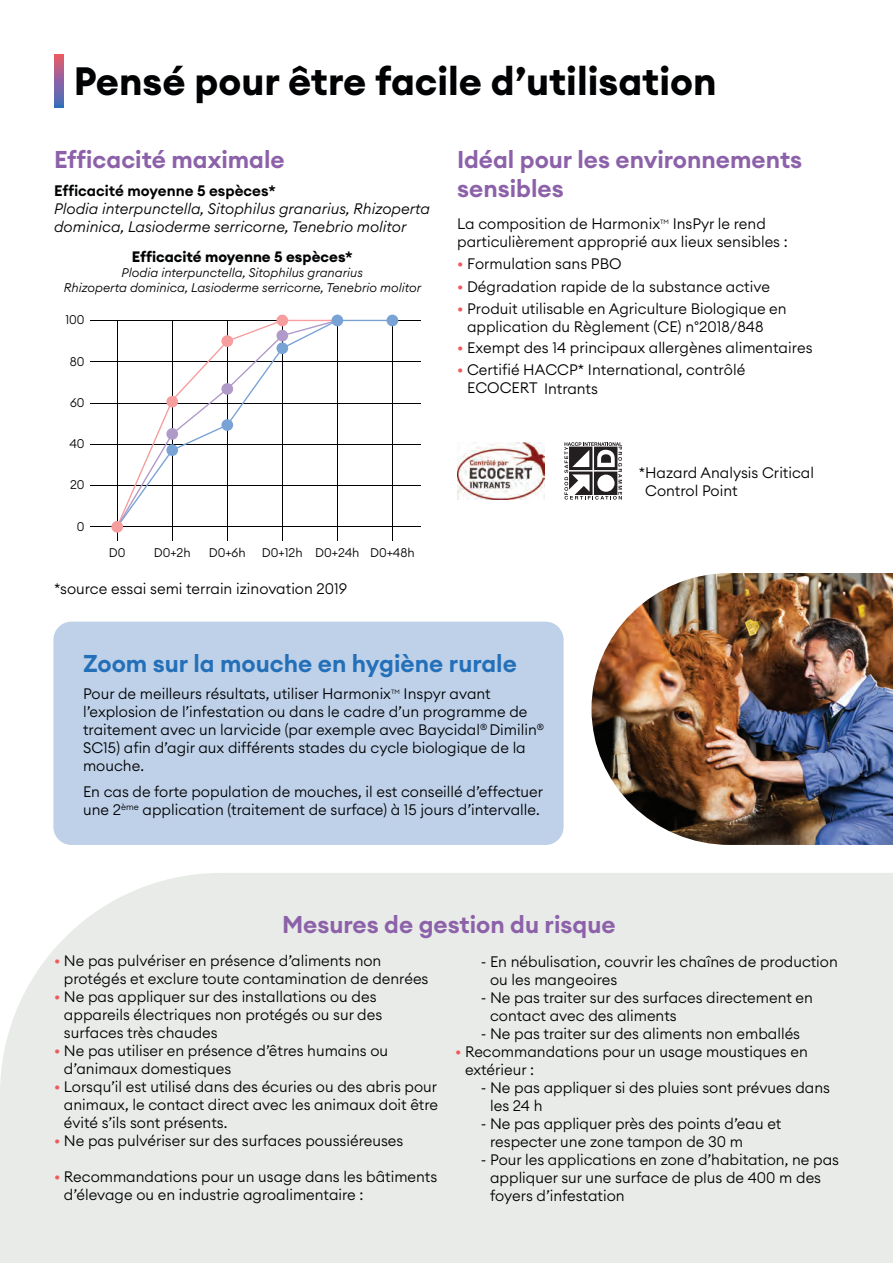
<style>
.page{position:relative;width:893px;height:1263px;background:#fff}
.page>*{position:absolute;margin:0;border:0;box-sizing:border-box;transform-origin:0 0}
.t1{font:700 39px "Euclid Circular A";color:#010203}
.t2{font:600 24px "Euclid Circular A";color:#8c61a9}
.t3{font:600 24px "Euclid Circular A";color:#2370b9}
.t4{font:300 15px/18px "Euclid Circular A";color:#010203}
.t5{font:italic 300 15px/18px "Euclid Circular A";color:#010203}
.t6{font:600 15px "Euclid Circular A";color:#010203}
.t7{font:700 14.85px "Euclid Circular A";color:#010203}
.t8{font:italic 300 12.45px/14.9px "Euclid Circular A";color:#010203;text-align:center}
.t9{font:300 12.45px "Euclid Circular A";color:#010203}
.t10{font:300 6.15px "Euclid Circular A";color:#010203}
.s1{color:#f05a5e}
</style>
<div class="page">
<hr style="left:90px;top:320px;width:330px;height:1px;background:#010203">
<hr style="left:90px;top:361px;width:330px;height:1px;background:#010203">
<hr style="left:90px;top:403px;width:330px;height:1px;background:#010203">
<hr style="left:90px;top:444px;width:330px;height:1px;background:#010203">
<hr style="left:90px;top:485px;width:330px;height:1px;background:#010203">
<hr style="left:90px;top:526px;width:330px;height:1px;background:#010203">
<hr style="left:117px;top:320px;width:1px;height:221px;background:#010203">
<hr style="left:172px;top:320px;width:1px;height:221px;background:#010203">
<hr style="left:227px;top:320px;width:1px;height:221px;background:#010203">
<hr style="left:282px;top:320px;width:1px;height:221px;background:#010203">
<hr style="left:337px;top:320px;width:1px;height:221px;background:#010203">
<hr style="left:392px;top:320px;width:1px;height:221px;background:#010203">
<div style="left:276px;top:315px;width:12px;height:11px;background:#f69d9e;border-radius:50%"></div>
<div style="left:387px;top:315px;width:11px;height:11px;background:#7aa3d5;border-radius:50%"></div>
<svg style="left:119px;top:320px;width:219px;height:207px"></svg>
<div style="left:111px;top:521px;width:12px;height:12px;background:#f69d9e;border-radius:50%"></div>
<div style="left:331px;top:315px;width:12px;height:11px;background:#7aa3d5;border-radius:50%"></div>
<div style="left:53px;top:622px;width:511px;height:223px;background:#bfd1e9;border-radius:18px"></div>
<img style="left:457px;top:442px;width:87px;height:58px">
<svg style="left:564px;top:442px;width:58px;height:58px"></svg>
<svg style="left:54px;top:54px;width:9px;height:54px"></svg>
<div style="left:0;top:873px;width:893px;height:390px;background:#e8ebe8"></div>
<img style="left:591px;top:573px;width:302px;height:272px">
<p class="t1" style="left:74px;top:56px;width:644px">Pensé pour être facile d’utilisation</p>
<p class="t2" style="left:54px;top:144px;width:232px">Efficacité maximale</p>
<p class="t2" style="left:457px;top:144px;width:347px">Idéal pour les environnements</p>
<p class="t6" style="left:54px;top:181px;width:223px">Efficacité moyenne 5 espèces*</p>
<p class="t2" style="left:457px;top:173px;width:108px">sensibles</p>
<p class="t5" style="left:54px;top:200px;width:377px">Plodia interpunctella, Sitophilus granarius, Rhizoperta dominica, Lasioderme serricorne, Tenebrio molitor</p>
<p class="t4" style="left:457px;top:214px;width:204px">La composition de Harmonix</p>
<p class="t10" style="left:660px;top:218px;width:10px">tm</p>
<p class="t4" style="left:457px;top:214px;width:332px;text-indent:215px">InsPyr le rend particulièrement approprié aux lieux sensibles :</p>
<p class="t4" style="left:457px;top:255px;width:166px"><span class="s1">•</span> Formulation sans PBO</p>
<p class="t4" style="left:457px;top:277px;width:314px"><span class="s1">•</span> Dégradation rapide de la substance active</p>
<p class="t4" style="left:467px;top:299px;width:321px;text-indent:-10px"><span class="s1">•</span> Produit utilisable en Agriculture Biologique en application du Règlement (CE) n°2018/848</p>
<p class="t4" style="left:457px;top:338px;width:357px"><span class="s1">•</span> Exempt des 14 principaux allergènes alimentaires</p>
<p class="t4" style="left:467px;top:360px;width:280px;line-height:18.8px;text-indent:-10px"><span class="s1">•</span> Certifié HACCP* International, contrôlé<br>ECOCERT Intrants</p>
<p class="t7" style="left:132px;top:247px;width:223px">Efficacité moyenne 5 espèces*</p>
<p class="t8" style="left:64px;top:265px;width:359px">Plodia interpunctella, Sitophilus granarius<br>Rhizoperta dominica, Lasioderme serricorne, Tenebrio molitor</p>
<p class="t9" style="left:65px;top:311px;width:21px">100</p>
<p class="t9" style="left:70px;top:353px;width:16px">80</p>
<p class="t9" style="left:70px;top:394px;width:16px">60</p>
<p class="t9" style="left:69px;top:436px;width:17px">40</p>
<p class="t9" style="left:70px;top:477px;width:16px">20</p>
<p class="t9" style="left:77px;top:518px;width:9px">0</p>
<p class="t4" style="left:645px;top:464px;width:170px;text-indent:-6px">*Hazard Analysis Critical<br>Control Point</p>
<p class="t9" style="left:109px;top:544px;width:18px">D0</p>
<p class="t9" style="left:154px;top:544px;width:38px">D0+2h</p>
<p class="t9" style="left:209px;top:544px;width:38px">D0+6h</p>
<p class="t9" style="left:262px;top:544px;width:154px">D0+12h D0+24h D0+48h</p>
<p class="t4" style="left:54px;top:579px;width:295px">*source essai semi terrain izinovation 2019</p>
<p class="t3" style="left:83px;top:648px;width:435px">Zoom sur la mouche en hygiène rurale</p>
<p class="t4" style="left:83px;top:684px;width:309px">Pour de meilleurs résultats, utiliser Harmonix</p>
<p class="t10" style="left:391px;top:688px;width:10px">tm</p>
<p class="t4" style="left:83px;top:684px;width:462px;text-indent:321px">Inspyr avant l’explosion de l’infestation ou dans le cadre d’un programme de traitement avec un larvicide (par exemple avec Baycidal<sup>®</sup> Dimilin<sup>® </sup>SC15) afin d’agir aux différents stades du cycle biologique de la mouche.</p>
<p class="t4" style="left:83px;top:783px;width:462px">En cas de forte population de mouches, il est conseillé d’effectuer une 2<sup>ème</sup> application (traitement de surface) à 15 jours d’intervalle.</p>
<p class="t2" style="left:282px;top:909px;width:335px">Mesures de gestion du risque</p>
<p class="t4" style="left:64px;top:951px;width:366px;text-indent:-10px"><span class="s1">•</span> Ne pas pulvériser en présence d’aliments non protégés et exclure toute contamination de denrées</p>
<p class="t4" style="left:64px;top:987px;width:320px;text-indent:-10px"><span class="s1">•</span> Ne pas appliquer sur des installations ou des appareils électriques non protégés ou sur des surfaces très chaudes</p>
<p class="t4" style="left:64px;top:1041px;width:326px;text-indent:-10px"><span class="s1">•</span> Ne pas utiliser en présence d’êtres humains ou d’animaux domestiques</p>
<p class="t4" style="left:64px;top:1077px;width:376px;text-align:justify;text-indent:-10px"><span class="s1">•</span> Lorsqu’il est utilisé dans des écuries ou des abris pour animaux, le contact direct avec les animaux doit être évité s’ils sont présents.</p>
<p class="t4" style="left:54px;top:1131px;width:351px"><span class="s1">•</span> Ne pas pulvériser sur des surfaces poussiéreuses</p>
<p class="t4" style="left:64px;top:1167px;width:375px;text-indent:-10px"><span class="s1">•</span> Recommandations pour un usage dans les bâtiments d’élevage ou en industrie agroalimentaire :</p>
<p class="t4" style="left:490px;top:952px;width:349px;text-indent:-9px">- En nébulisation, couvrir les chaînes de production ou les mangeoires</p>
<p class="t4" style="left:490px;top:988px;width:324px;text-indent:-9px">- Ne pas traiter sur des surfaces directement en contact avec des aliments</p>
<p class="t4" style="left:481px;top:1024px;width:321px">- Ne pas traiter sur des aliments non emballés</p>
<p class="t4" style="left:465px;top:1042px;width:344px;text-indent:-10px"><span class="s1">•</span> Recommandations pour un usage moustiques en extérieur :</p>
<p class="t4" style="left:490px;top:1078px;width:341px;text-indent:-9px">- Ne pas appliquer si des pluies sont prévues dans les 24 h</p>
<p class="t4" style="left:490px;top:1114px;width:293px;text-indent:-9px">- Ne pas appliquer près des points d’eau et respecter une zone tampon de 30 m</p>
<p class="t4" style="left:490px;top:1150px;width:350px;text-indent:-9px">- Pour les applications en zone d’habitation, ne pas appliquer sur une surface de plus de 400 m des foyers d’infestation</p>
</div>
